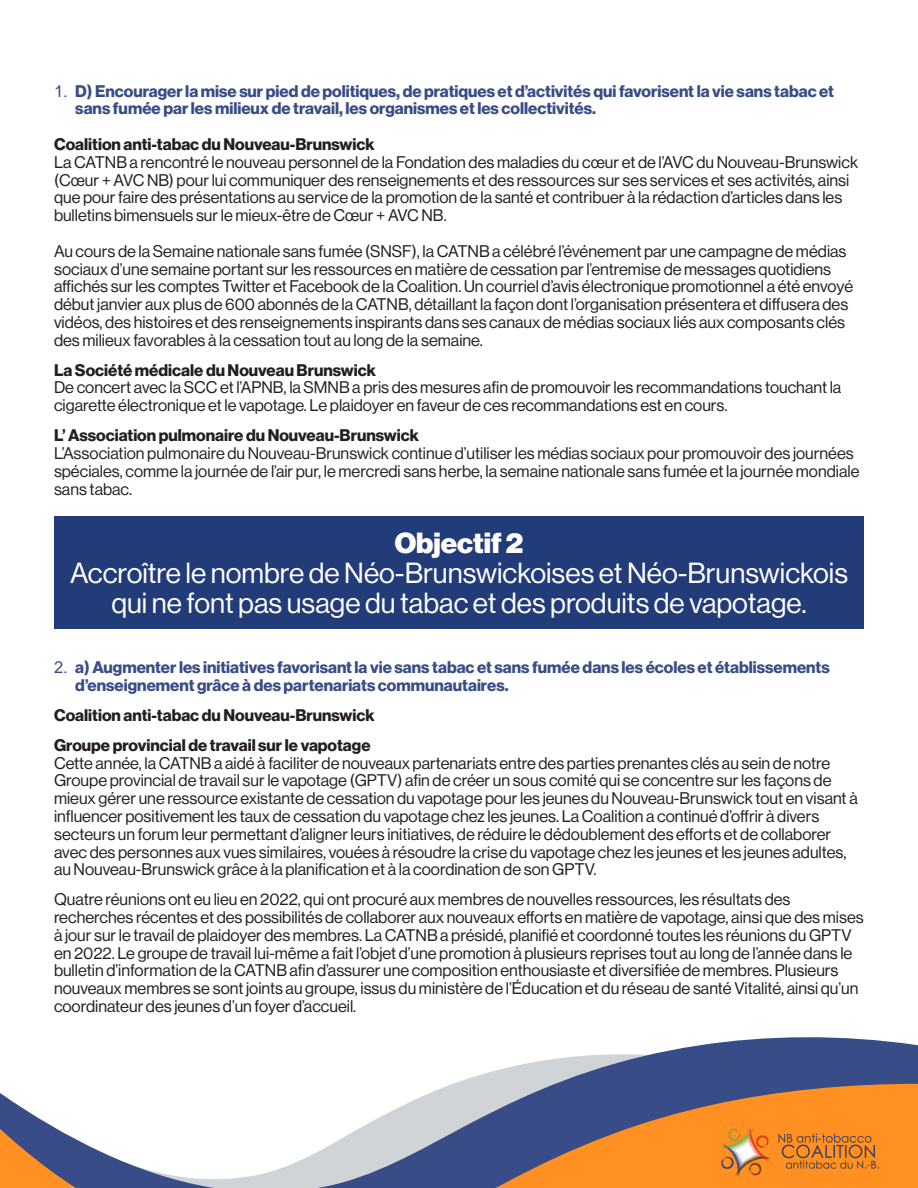
<style>
.page{position:relative;width:918px;height:1188px;background:#fff}
.page>*{position:absolute;margin:0;border:0;box-sizing:border-box;transform-origin:0 0}
.t1{font:28.5px/30px "N Haas Grotesk DS Pro 55 Rg";color:#fff;text-align:center}
.t2{font:28.5px "N Haas Grotesk DS Pro 95 Blk";color:#fff}
.List_Paragraph{font:16.5px/17.9px "N Haas Grotesk DS Pro 55 Rg";color:#231f20}
.t3{font:16.5px/17.9px "N Haas Grotesk DS Pro 75 Bd";color:#384c87}
.t4{font:16.5px/17.9px "N Haas Grotesk DS Pro 55 Rg";color:#222}
.t5{font:16.5px "N Haas Grotesk DS Pro 75 Bd";color:#231f20}
.s1{font-family:"Arial"}
.s2{font-family:"N Haas Grotesk DS Pro 75 Bd"}
.s3{font-family:"N Haas Grotesk DS Pro 75 Bd";color:#231f20}
</style>
<div class="page">
<svg style="left:0;top:1037px;width:918px;height:151px"></svg>
<img style="left:717px;top:1110px;width:164px;height:78px">
<div style="left:54px;top:517px;width:810px;height:112px;background:#223b79"></div>
<p class="t3" style="left:75px;top:82px;width:760px;text-indent:-21px"><span class="s1">1.</span> D) Encourager la mise sur pied de politiques, de pratiques et d’activités qui favorisent la vie sans tabac et sans fumée par les milieux de travail, les organismes et les collectivités.</p>
<p class="List_Paragraph" style="left:54px;top:135px;width:806px"><span class="s2">Coalition anti-tabac du Nouveau-Brunswick<br></span>La CATNB a rencontré le nouveau personnel de la Fondation des maladies du cœur et de l’AVC du Nouveau-Brunswick (Cœur + AVC NB) pour lui communiquer des renseignements et des ressources sur ses services et ses activités, ainsi que pour faire des présentations au service de la promotion de la santé et contribuer à la rédaction d’articles dans les bulletins bimensuels sur le mieux-être de Cœur + AVC NB.</p>
<p class="List_Paragraph" style="left:54px;top:242px;width:801px">Au cours de la Semaine nationale sans fumée (SNSF), la CATNB a célébré l’événement par une campagne de médias sociaux d’une semaine portant sur les ressources en matière de cessation par l’entremise de messages quotidiens affichés sur les comptes Twitter et Facebook de la Coalition. Un courriel d’avis électronique promotionnel a été envoyé début janvier aux plus de 600 abonnés de la CATNB, détaillant la façon dont l’organisation présentera et diffusera des vidéos, des histoires et des renseignements inspirants dans ses canaux de médias sociaux liés aux composants clés des milieux favorables à la cessation tout au long de la semaine.</p>
<p class="List_Paragraph" style="left:54px;top:361px;width:789px"><span class="s2">La Société médicale du Nouveau Brunswick<br></span>De concert avec la SCC et l’APNB, la SMNB a pris des mesures afin de promouvoir les recommandations touchant la cigarette électronique et le vapotage. Le plaidoyer en faveur de ces recommandations est en cours.</p>
<p class="t4" style="left:54px;top:427px;width:807px"><span class="s3">L’ Association pulmonaire du Nouveau-Brunswick<br></span>L’Association pulmonaire du Nouveau-Brunswick continue d’utiliser les médias sociaux pour promouvoir des journées spéciales, comme la journée de l’air pur, le mercredi sans herbe, la semaine nationale sans fumée et la journée mondiale sans tabac.</p>
<p class="t2" style="left:395px;top:527px;width:130px">Objectif 2</p>
<p class="t1" style="left:70px;top:558px;width:779px">Accroître le nombre de Néo-Brunswickoises et Néo-Brunswickois qui ne font pas usage du tabac et des produits de vapotage.</p>
<p class="t3" style="left:75px;top:659px;width:756px;text-indent:-21px"><span class="s1">2.</span> a) Augmenter les initiatives favorisant la vie sans tabac et sans fumée dans les écoles et établissements d’enseignement grâce à des partenariats communautaires.</p>
<p class="t5" style="left:54px;top:706px;width:322px">Coalition anti-tabac du Nouveau-Brunswick</p>
<p class="List_Paragraph" style="left:54px;top:736px;width:805px"><span class="s2">Groupe provincial de travail sur le vapotage<br></span>Cette année, la CATNB a aidé à faciliter de nouveaux partenariats entre des parties prenantes clés au sein de notre Groupe provincial de travail sur le vapotage (GPTV) afin de créer un sous comité qui se concentre sur les façons de mieux gérer une ressource existante de cessation du vapotage pour les jeunes du Nouveau-Brunswick tout en visant à influencer positivement les taux de cessation du vapotage chez les jeunes. La Coalition a continué d’offrir à divers secteurs un forum leur permettant d’aligner leurs initiatives, de réduire le dédoublement des efforts et de collaborer avec des personnes aux vues similaires, vouées à résoudre la crise du vapotage chez les jeunes et les jeunes adultes, au Nouveau-Brunswick grâce à la planification et à la coordination de son GPTV.</p>
<p class="List_Paragraph" style="left:54px;top:891px;width:811px">Quatre réunions ont eu lieu en 2022, qui ont procuré aux membres de nouvelles ressources, les résultats des recherches récentes et des possibilités de collaborer aux nouveaux efforts en matière de vapotage, ainsi que des mises à jour sur le travail de plaidoyer des membres. La CATNB a présidé, planifié et coordonné toutes les réunions du GPTV en 2022. Le groupe de travail lui-même a fait l’objet d’une promotion à plusieurs reprises tout au long de l’année dans le bulletin d’information de la CATNB afin d’assurer une composition enthousiaste et diversifiée de membres. Plusieurs nouveaux membres se sont joints au groupe, issus du ministère de l’Éducation et du réseau de santé Vitalité, ainsi qu’un coordinateur des jeunes d’un foyer d’accueil.</p>
</div>
